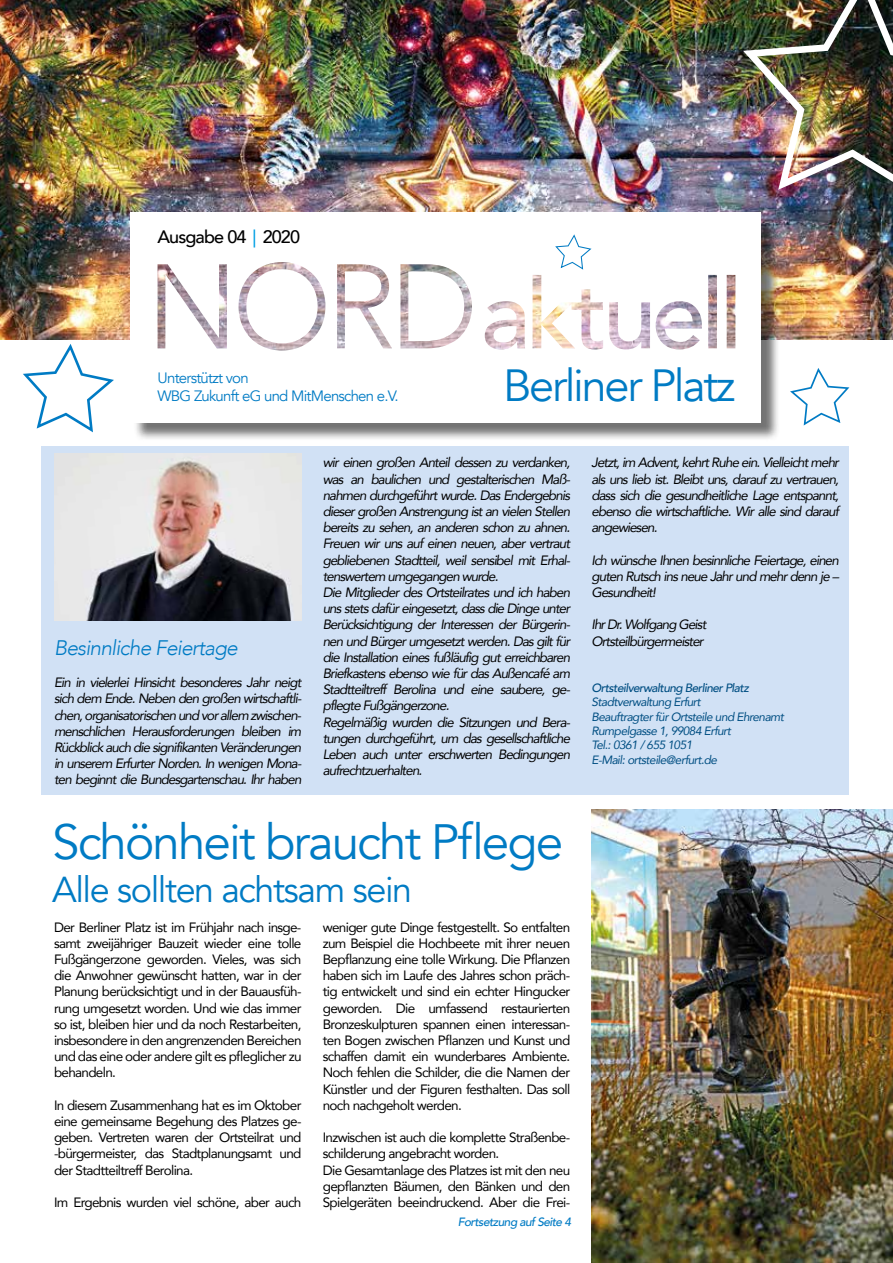
<style>
.page{position:relative;width:893px;height:1263px;background:#fff}
.page>*{position:absolute;margin:0;border:0;box-sizing:border-box;transform-origin:0 0}
.t1{font:49.5px "Avenir";letter-spacing:-.04em;color:#007bc4}
.t2{font:45px "Avenir";letter-spacing:-.05em;color:#007bc4}
.t3{font:36px "Avenir";letter-spacing:-.04em;color:#007bc4}
.t4{font:italic 300 21px "Avenir";letter-spacing:-.04em;color:#007bc4}
.t5{font:500 18px "Avenir";letter-spacing:-.05em;color:#000}
.t6{font:15px/18px "Avenir";letter-spacing:-.05em;color:#007bc4}
.t7{font:italic 13.5px/16.2px "Avenir";letter-spacing:-.07em;color:#000;text-align:justify}
.t8{font:13.5px/16.2px "Avenir";letter-spacing:-.05em;color:#000;text-align:justify}
.t9{font:italic 12px/14.4px "Avenir";letter-spacing:-.05em;color:#004e82}
.t10{font:italic 500 12px "Avenir";letter-spacing:-.05em;color:#004e82}
.t11{font:italic 500 12px "Avenir";letter-spacing:-.05em;color:#007bc4}
.s1{color:#009fe3}
</style>
<div class="page">
<div style="left:41px;top:446px;width:808px;height:349px;background:#d1e1f5"></div>
<img style="left:0;top:0;width:893px;height:340px">
<svg style="left:790px;top:368px;width:59px;height:57px"></svg>
<div style="left:133px;top:215px;width:647px;height:226px;background:#000;opacity:.55"></div>
<div style="left:131px;top:213px;width:630px;height:210px;background:#fff"></div>
<img style="left:158px;top:262px;width:577px;height:88px">
<img style="left:54px;top:454px;width:247px;height:166px">
<svg style="left:23px;top:344px;width:91px;height:88px"></svg>
<svg style="left:555px;top:234px;width:36px;height:36px"></svg>
<img style="left:743px;top:0;width:150px;height:190px">
<img style="left:591px;top:809px;width:302px;height:454px">
<h3 class="t5" style="left:158px;top:222px;width:144px">Ausgabe 04<span class="s1">︱</span>2020</h3>
<p class="t6" style="left:158px;top:369px;width:243px">Unterstützt von<br>WBG Zukunft eG und MitMenschen e.V.</p>
<h2 class="t2" style="left:503px;top:359px;width:234px">Berliner Platz</h2>
<h3 class="t4" style="left:54px;top:635px;width:185px">Besinnliche Feiertage</h3>
<p class="t7" style="left:54px;top:674px;width:249px">Ein in vielerlei Hinsicht besonderes Jahr neigt sich dem Ende. Neben den großen wirtschaftli&shy;chen, organisatorischen und vor allem zwischen&shy;menschlichen Herausforderungen bleiben im Rückblick auch die signifikanten Veränderungen in unserem Erfurter Norden. In wenigen Mona&shy;ten beginnt die Bundesgartenschau. Ihr haben</p>
<p class="t7" style="left:323px;top:454px;width:249px;text-align:left">wir einen großen Anteil dessen zu verdanken, was an baulichen und gestalterischen Maß&shy;nahmen durchgeführt wurde. Das Endergebnis dieser großen Anstrengung ist an vielen Stellen bereits zu sehen, an anderen schon zu ahnen.<br>Freuen wir uns auf einen neuen, aber vertraut gebliebenen Stadtteil, weil sensibel mit Erhal&shy;tenswertem umgegangen wurde.<br>Die Mitglieder des Ortsteilrates und ich haben uns stets dafür eingesetzt, dass die Dinge unter Berücksichtigung der Interessen der Bürgerin&shy;nen und Bürger umgesetzt werden. Das gilt für die Installation eines fußläufig gut erreichbaren Briefkastens ebenso wie für das Außencafé am Stadtteiltreff Berolina und eine saubere, ge&shy;pflegte Fußgängerzone.<br>Regelmäßig wurden die Sitzungen und Bera&shy;tungen durchgeführt, um das gesellschaftliche Leben auch unter erschwerten Bedingungen aufrechtzuerhalten.</p>
<p class="t7" style="left:591px;top:454px;width:249px">Jetzt, im Advent, kehrt Ruhe ein. Vielleicht mehr als uns lieb ist. Bleibt uns, darauf zu vertrauen, dass sich die gesundheitliche Lage entspannt, ebenso die wirtschaftliche. Wir alle sind darauf angewiesen.</p>
<p class="t7" style="left:591px;top:552px;width:249px">Ich wünsche Ihnen besinnliche Feiertage, einen guten Rutsch ins neue Jahr und mehr denn je – Gesundheit!</p>
<p class="t7" style="left:591px;top:616px;width:116px">Ihr Dr. Wolfgang Geist<br>Ortsteilbürgermeister</p>
<p class="t10" style="left:591px;top:680px;width:159px">Ortsteilverwaltung Berliner Platz</p>
<p class="t9" style="left:591px;top:695px;width:194px">Stadtverwaltung Erfurt<br>Beauftragter für Ortsteile und Ehrenamt<br>Rumpelgasse 1, 99084 Erfurt<br>Tel.: 0361 / 655 1051<br>E-Mail: ortsteile@erfurt.de</p>
<h1 class="t1" style="left:52px;top:812px;width:513px">Schönheit braucht Pflege</h1>
<h3 class="t3" style="left:52px;top:868px;width:362px">Alle sollten achtsam sein</h3>
<p class="t8" style="left:54px;top:918px;width:249px">Der Berliner Platz ist im Frühjahr nach insge&shy;samt zweijähriger Bauzeit wieder eine tolle Fußgängerzone geworden. Vieles, was sich die Anwohner gewünscht hatten, war in der Planung berücksichtigt und in der Bauausfüh&shy;rung umgesetzt worden. Und wie das immer so ist, bleiben hier und da noch Restarbeiten, insbesondere in den angrenzenden Bereichen und das eine oder andere gilt es pfleglicher zu behandeln.</p>
<p class="t8" style="left:54px;top:1097px;width:249px">In diesem Zusammenhang hat es im Oktober eine gemeinsame Begehung des Platzes ge&shy;geben. Vertreten waren der Ortsteilrat und -bürgermeister, das Stadtplanungsamt und der Stadtteiltreff Berolina.</p>
<p class="t8" style="left:54px;top:1194px;width:249px">Im Ergebnis wurden viel schöne, aber auch</p>
<p class="t8" style="left:323px;top:918px;width:249px">weniger gute Dinge festgestellt. So entfalten zum Beispiel die Hochbeete mit ihrer neuen Bepflanzung eine tolle Wirkung. Die Pflanzen haben sich im Laufe des Jahres schon präch&shy;tig entwickelt und sind ein echter Hingucker geworden. Die umfassend restaurierten Bronzeskulpturen spannen einen interessan&shy;ten Bogen zwischen Pflanzen und Kunst und schaffen damit ein wunderbares Ambiente.<br>Noch fehlen die Schilder, die die Namen der Künstler und der Figuren festhalten. Das soll noch nachgeholt werden.</p>
<p class="t8" style="left:323px;top:1129px;width:249px;text-align:left">Inzwischen ist auch die komplette Straßenbe&shy;schilderung angebracht worden.<br>Die Gesamtanlage des Platzes ist mit den neu gepflanzten Bäumen, den Bänken und den Spielgeräten beeindruckend. Aber die Frei-</p>
<p class="t11" style="left:458px;top:1214px;width:115px">Fortsetzung auf Seite 4</p>
</div>
